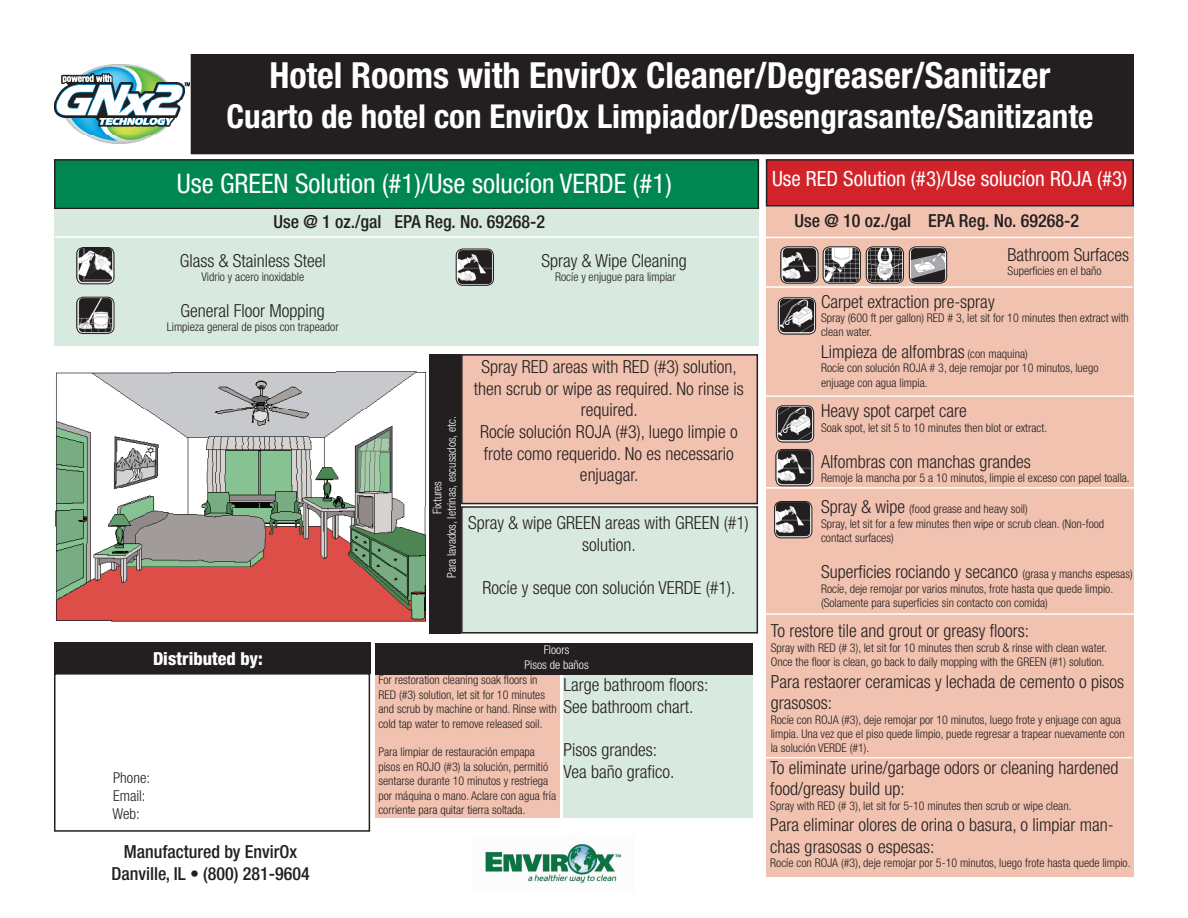
<style>
.page{position:relative;width:1188px;height:918px;background:#fff}
.page>*{position:absolute;margin:0;border:0;box-sizing:border-box;transform-origin:0 0}
.t1{font:700 condensed 36px "Helvetica Neue";color:#fff}
.t2{font:700 condensed 33px "Helvetica Neue";color:#fff}
.t3{font:condensed 27px "Helvetica Neue";color:#fff}
.t4{font:condensed 21px "Helvetica Neue";color:#fff}
.t5{font:300 condensed 18px/21.6px "Helvetica Neue";color:#231f20}
.t6{font:500 condensed 18px/21.6px "Helvetica Neue";color:#231f20;text-align:center}
.t7{font:800 condensed 18px "Helvetica Neue";color:#fff}
.t8{font:300 condensed 15px/18px "Helvetica Neue";color:#231f20}
.t9{font:300 condensed 12px/14.4px "Helvetica Neue";color:#231f20}
.t10{font:300 condensed 12px/14.4px "Helvetica Neue";color:#fff;text-align:center}
.s1{font-size:12px}
.s2{font-size:18px}
</style>
<div class="page">
<div style="left:375px;top:675px;width:185px;height:143px;background:#f1c2af"></div>
<img style="left:55px;top:371px;width:371px;height:251px">
<div style="left:191px;top:55px;width:942px;height:99px;background:#231f20"></div>
<div style="left:191px;top:54px;width:943px;height:100px;border:2px solid #231f20"></div>
<img style="left:54px;top:64px;width:135px;height:79px">
<div style="left:55px;top:160px;width:703px;height:48px;background:#008751"></div>
<div style="left:54px;top:159px;width:705px;height:50px;border:2px solid #231f20"></div>
<div style="left:54px;top:209px;width:705px;height:136px;background:#d8e9e0"></div>
<div style="left:766px;top:207px;width:367px;height:670px;background:#f1c2af"></div>
<div style="left:767px;top:160px;width:366px;height:46px;background:#d1232a"></div>
<div style="left:766px;top:159px;width:368px;height:48px;border:2px solid #231f20"></div>
<div style="left:462px;top:355px;width:295px;height:149px;background:#f1c2af"></div>
<div style="left:461px;top:354px;width:297px;height:150px;border:2px solid #231f20"></div>
<div style="left:462px;top:507px;width:295px;height:126px;background:#d8e9e0"></div>
<div style="left:461px;top:506px;width:297px;height:128px;border:2px solid #231f20"></div>
<div style="left:563px;top:673px;width:190px;height:145px;background:#d8e9e0"></div>
<hr style="left:765px;top:237px;width:368px;height:1px;background:#fff">
<hr style="left:766px;top:286px;width:367px;height:2px;background:#fff">
<hr style="left:765px;top:395px;width:423px;height:2px;background:#fff">
<hr style="left:55px;top:236px;width:704px;height:2px;background:#fff">
<hr style="left:765px;top:487px;width:423px;height:2px;background:#fff">
<hr style="left:764px;top:613px;width:424px;height:2px;background:#fff">
<hr style="left:765px;top:757px;width:367px;height:1px;background:#fff">
<div style="left:429px;top:354px;width:32px;height:279px;background:#231f20"></div>
<div style="left:375px;top:643px;width:378px;height:32px;background:#231f20"></div>
<img style="left:779px;top:298px;width:36px;height:36px">
<div style="left:778px;top:298px;width:38px;height:36px;border:1px solid #231f20;border-radius:7px"></div>
<img style="left:781px;top:247px;width:37px;height:36px">
<div style="left:781px;top:247px;width:37px;height:36px;border:1px solid #231f20;border-radius:7px"></div>
<img style="left:823px;top:247px;width:37px;height:36px">
<div style="left:823px;top:247px;width:38px;height:36px;border:1px solid #231f20;border-radius:7px"></div>
<img style="left:867px;top:247px;width:36px;height:36px">
<div style="left:866px;top:247px;width:38px;height:36px;border:1px solid #231f20;border-radius:7px"></div>
<img style="left:777px;top:406px;width:37px;height:36px">
<div style="left:776px;top:406px;width:38px;height:36px;border:1px solid #231f20;border-radius:7px"></div>
<img style="left:776px;top:449px;width:37px;height:37px">
<div style="left:776px;top:449px;width:37px;height:37px;border:1px solid #231f20;border-radius:7px"></div>
<img style="left:775px;top:502px;width:37px;height:36px">
<div style="left:774px;top:501px;width:38px;height:37px;border:1px solid #231f20;border-radius:7px"></div>
<img style="left:910px;top:247px;width:36px;height:36px">
<div style="left:909px;top:247px;width:38px;height:36px;border:1px solid #231f20;border-radius:7px"></div>
<img style="left:457px;top:249px;width:36px;height:36px">
<div style="left:456px;top:249px;width:38px;height:37px;border:1px solid #231f20;border-radius:7px"></div>
<img style="left:77px;top:297px;width:37px;height:36px">
<div style="left:76px;top:297px;width:38px;height:37px;border:1px solid #231f20;border-radius:7px"></div>
<img style="left:77px;top:248px;width:37px;height:36px">
<div style="left:76px;top:247px;width:38px;height:37px;border:1px solid #231f20;border-radius:7px"></div>
<img style="left:485px;top:843px;width:137px;height:40px">
<div style="left:54px;top:673px;width:316px;height:159px;border:2px solid #231f20"></div>
<div style="left:54px;top:643px;width:316px;height:31px;background:#231f20"></div>
<h1 class="t1" style="left:269px;top:54px;width:783px">Hotel Rooms with EnvirOx Cleaner/Degreaser/Sanitizer</h1>
<h2 class="t2" style="left:227px;top:96px;width:868px">Cuarto de hotel con EnvirOx Limpiador/Desengrasante/Sanitizante</h2>
<h3 class="t3" style="left:177px;top:168px;width:497px">Use GREEN Solution (#1)/Use solucíon VERDE (#1)</h3>
<h3 class="t4" style="left:772px;top:166px;width:357px">Use RED Solution (#3)/Use solucíon ROJA (#3)</h3>
<h3 class="t6" style="left:794px;top:210px;width:286px">Use @ 10 oz./gal EPA Reg. No. 69268-2</h3>
<h3 class="t5" style="left:1008px;top:244px;width:123px">Bathroom Surfaces</h3>
<p class="t9" style="left:1008px;top:264px;width:96px">Superficies en el baño</p>
<h3 class="t5" style="left:821px;top:290px;width:175px">Carpet extraction pre-spray</h3>
<p class="t9" style="left:821px;top:311px;width:309px">Spray (600 ft per gallon) Red # 3, let sit for 10 minutes then extract with clean water.</p>
<h3 class="t5" style="left:821px;top:341px;width:208px">Limpieza de alfombras <span class="s1">(con maquina)</span></h3>
<p class="t9" style="left:821px;top:361px;width:279px">Rocíe con solución roja # 3, deje remojar por 10 minutos, luego enjuage con agua limpia.</p>
<h3 class="t5" style="left:821px;top:400px;width:147px">Heavy spot carpet care</h3>
<p class="t9" style="left:821px;top:420px;width:228px">Soak spot, let sit 5 to 10 minutes then blot or extract.</p>
<h3 class="t5" style="left:821px;top:451px;width:211px">Alfombras con manchas grandes</h3>
<p class="t9" style="left:821px;top:471px;width:310px">Remoje la mancha por 5 a 10 minutos, limpie el exceso con papel toalla.</p>
<p class="t9" style="left:821px;top:502px;width:285px"><span class="s2">Spray &amp; wipe</span> (food grease and heavy soil)<br>Spray, let sit for a few minutes then wipe or scrub clean. (Non-food contact surfaces)</p>
<h3 class="t5" style="left:821px;top:561px;width:313px">Superficies rociando y secanco <span class="s1">(grasa y manchs espesas)</span></h3>
<p class="t9" style="left:821px;top:581px;width:294px">Rocíe, deje remojar por varios minutos, frote hasta que quede limpio. (Solamente para superficies sin contacto con comida)</p>
<h3 class="t5" style="left:771px;top:620px;width:260px">To restore tile and grout or greasy floors:</h3>
<p class="t9" style="left:771px;top:640px;width:338px">Spray with Red (# 3), let sit for 10 minutes then scrub &amp; rinse with clean water.<br>Once the floor is clean, go back to daily mopping with the Green (#1) solution.</p>
<h3 class="t5" style="left:771px;top:670px;width:355px">Para restaorer ceramicas y lechada de cemento o pisos grasosos:</h3>
<p class="t9" style="left:771px;top:712px;width:356px">Rocíe con Roja (#3), deje remojar por 10 minutos, luego frote y enjuage con agua limpia. Una vez que el piso quede limpio, puede regresar a trapear nuevamente con la solución Verde (#1).</p>
<h3 class="t5" style="left:770px;top:756px;width:350px">To eliminate urine/garbage odors or cleaning hardened food/greasy build up:</h3>
<p class="t9" style="left:770px;top:798px;width:303px">Spray with Red (# 3), let sit for 5-10 minutes then scrub or wipe clean.</p>
<h3 class="t5" style="left:770px;top:814px;width:345px">Para eliminar olores de orina o basura, o limpiar man&shy;chas grasosas o espesas:</h3>
<p class="t9" style="left:770px;top:856px;width:362px">Rocíe con Roja (#3), deje remojar por 5-10 minutos, luego frote hasta quede limpio.</p>
<h3 class="t6" style="left:273px;top:211px;width:273px">Use @ 1 oz./gal EPA Reg. No. 69268-2</h3>
<h3 class="t5" style="left:180px;top:249px;width:147px">Glass &amp; Stainless Steel</h3>
<p class="t9" style="left:201px;top:269px;width:104px">Vidrio y acero inoxidable</p>
<h3 class="t5" style="left:181px;top:300px;width:146px">General Floor Mopping</h3>
<p class="t9" style="left:167px;top:320px;width:173px">Limpieza general de pisos con trapeador</p>
<h3 class="t5" style="left:542px;top:249px;width:147px">Spray &amp; Wipe Cleaning</h3>
<p class="t9" style="left:555px;top:269px;width:122px">Rocíe y enjugue para limpiar</p>
<h3 class="t5" style="left:474px;top:356px;width:271px;text-align:center">Spray Red areas with Red (#3) solution, then scrub or wipe as required. No rinse is required.<br>Rocíe solución Roja (#3), luego limpie o frote como requerido. No es necessario enjuagar.</h3>
<h3 class="t5" style="left:468px;top:512px;width:282px;text-align:center">Spray &amp; wipe Green areas with Green (#1) solution.</h3>
<h3 class="t5" style="left:482px;top:577px;width:255px">Rocíe y seque con solución Verde (#1).</h3>
<p class="t10" style="left:430px;top:578px;width:163px;rotate:-90deg">Fixtures<br>Para lavados, letrinas, escusados, etc.</p>
<p class="t10" style="left:525px;top:643px;width:66px">Floors<br>Pisos de baños</p>
<h3 class="t7" style="left:153px;top:647px;width:111px">Distributed by:</h3>
<p class="t9" style="left:378px;top:673px;width:180px">For restoration cleaning soak floors in<br>RED (#3) solution, let sit for 10 minutes and scrub by machine or hand. Rinse with cold tap water to remove released soil.</p>
<p class="t9" style="left:378px;top:745px;width:158px">Para limpiar de restauración empapa pisos en ROJO</p>
<h3 class="t5" style="left:564px;top:674px;width:146px">Large bathroom floors:<br>See bathroom chart.</h3>
<h3 class="t5" style="left:564px;top:739px;width:113px">Pisos grandes:<br>Vea baño grafico.</h3>
<p class="t9" style="left:378px;top:759px;width:179px;text-indent:65px">(#3) la solución, permitió sentarse durante 10 minutos y restriega por máquina o mano. Aclare con agua fría corriente para quitar tierra soltada.</p>
<p class="t8" style="left:113px;top:768px;width:39px">Phone:<br>Email:<br>Web:</p>
<h3 class="t6" style="left:111px;top:841px;width:200px">Manufactured by EnvirOx<br>Danville, IL • (800) 281-9604</h3>
</div>
